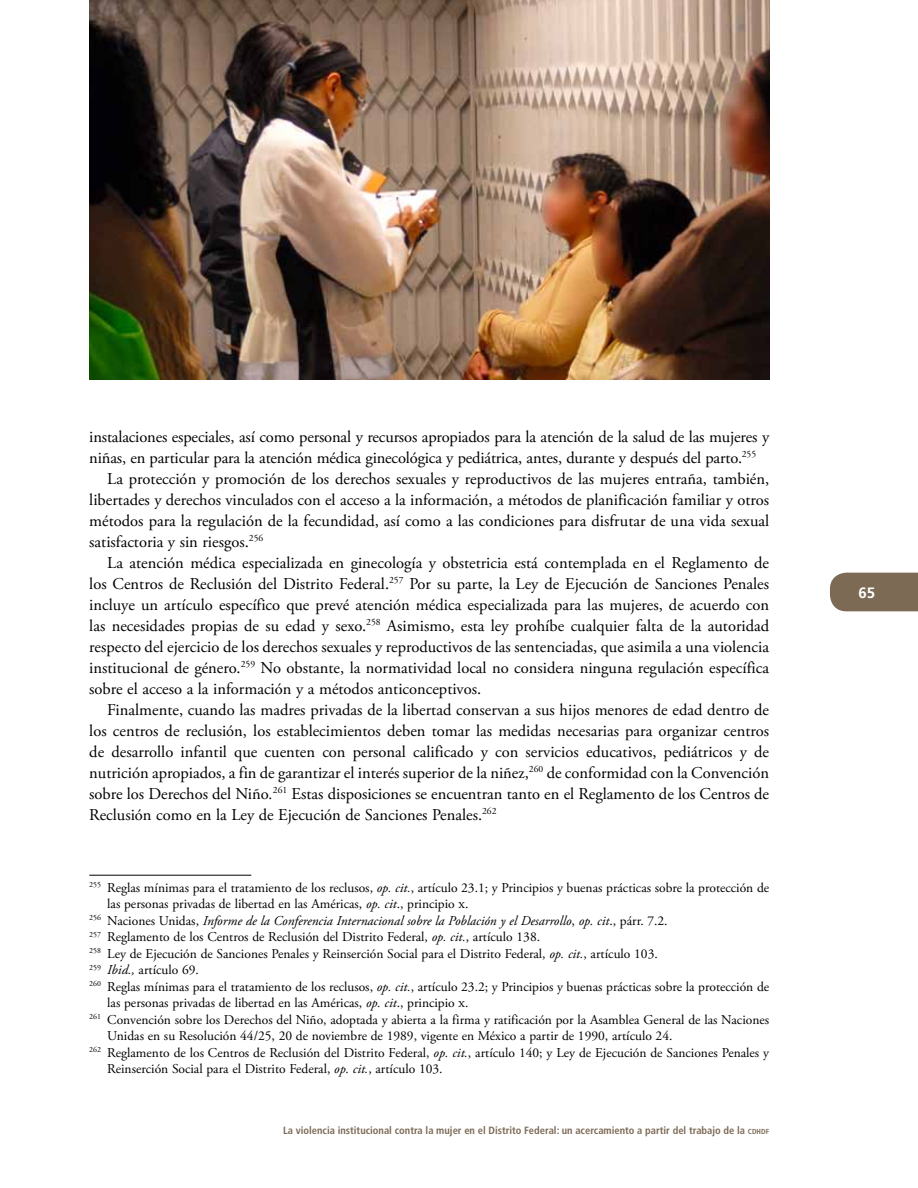
<style>
.page{position:relative;width:918px;height:1188px;background:#fff}
.page>*{position:absolute;margin:0;border:0;box-sizing:border-box;transform-origin:0 0}
.t1{font:16.5px "Adobe Garamond Pro";letter-spacing:-.01em;color:#000}
.t2{font:700 15px "Frutiger LT Std";color:#fff}
.t3{font:13.5px "Adobe Garamond Pro";letter-spacing:-.005em;color:#000}
.t4{font:italic 13.5px "Adobe Garamond Pro";color:#000}
.t5{font:700 condensed 10.5px "Frutiger LT Std";color:#7c6a55}
.s1{font-style:italic}
.s2{font-style:normal}
.s3{font-size:7.35px}
</style>
<div class="page">
<div style="left:830px;top:573px;width:88px;height:38px;background:#7c6a55"></div>
<hr style="left:89px;top:875px;width:162px;height:1px;background:#000">
<img style="left:89px;top:0;width:680px;height:379px">
<p class="t1" style="left:89px;top:427px;width:681px">instalaciones especiales, así como personal y recursos apropiados para la atención de la salud de las mujeres y</p>
<p class="t1" style="left:89px;top:448px;width:668px">niñas, en particular para la atención médica ginecológica y pediátrica, antes, durante y después del parto.<sup>255</sup></p>
<p class="t1" style="left:107px;top:469px;width:663px">La protección y promoción de los derechos sexuales y reproductivos de las mujeres entraña, también,</p>
<p class="t1" style="left:89px;top:490px;width:681px">libertades y derechos vinculados con el acceso a la información, a métodos de planificación familiar y otros</p>
<p class="t1" style="left:89px;top:511px;width:681px">métodos para la regulación de la fecundidad, así como a las condiciones para disfrutar de una vida sexual</p>
<p class="t1" style="left:89px;top:532px;width:176px">satisfactoria y sin riesgos.<sup>256</sup></p>
<p class="t1" style="left:107px;top:553px;width:663px">La atención médica especializada en ginecología y obstetricia está contemplada en el Reglamento de</p>
<p class="t1" style="left:89px;top:574px;width:681px">los Centros de Reclusión del Distrito Federal.<sup>257</sup> Por su parte, la Ley de Ejecución de Sanciones Penales</p>
<p class="t1" style="left:89px;top:595px;width:681px">incluye un artículo específico que prevé atención médica especializada para las mujeres, de acuerdo con</p>
<p class="t1" style="left:89px;top:616px;width:681px">las necesidades propias de su edad y sexo.<sup>258</sup> Asimismo, esta ley prohíbe cualquier falta de la autoridad</p>
<p class="t1" style="left:89px;top:637px;width:681px">respecto del ejercicio de los derechos sexuales y reproductivos de las sentenciadas, que asimila a una violencia</p>
<p class="t1" style="left:89px;top:658px;width:681px">institucional de género.<sup>259</sup> No obstante, la normatividad local no considera ninguna regulación específica</p>
<p class="t1" style="left:89px;top:679px;width:393px">sobre el acceso a la información y a métodos anticonceptivos.</p>
<p class="t1" style="left:107px;top:700px;width:663px">Finalmente, cuando las madres privadas de la libertad conservan a sus hijos menores de edad dentro de</p>
<p class="t1" style="left:89px;top:721px;width:681px">los centros de reclusión, los establecimientos deben tomar las medidas necesarias para organizar centros</p>
<p class="t1" style="left:89px;top:742px;width:681px">de desarrollo infantil que cuenten con personal calificado y con servicios educativos, pediátricos y de</p>
<p class="t1" style="left:89px;top:763px;width:681px">nutrición apropiados, a fin de garantizar el interés superior de la niñez,<sup>260</sup> de conformidad con la Convención</p>
<p class="t1" style="left:89px;top:784px;width:681px">sobre los Derechos del Niño<span class="s1">.</span><sup>261</sup> Estas disposiciones se encuentran tanto en el Reglamento de los Centros de</p>
<p class="t1" style="left:89px;top:805px;width:409px">Reclusión como en la Ley de Ejecución de Sanciones Penales.<sup>262</sup></p>
<p class="t3" style="left:89px;top:879px;width:681px"><sup>255</sup> Reglas mínimas para el tratamiento de los reclusos, <span class="s1">op. cit.</span>, artículo 23.1; y Principios y buenas prácticas sobre la protección de</p>
<p class="t3" style="left:107px;top:896px;width:363px">las personas privadas de libertad en las Américas, <span class="s1">op. cit</span>., principio x.</p>
<p class="t4" style="left:89px;top:912px;width:580px"><sup>256</sup> <span class="s2">Naciones Unidas,</span> Informe de la Conferencia Internacional sobre la Población y el Desarrollo<span class="s2">,</span> op. cit<span class="s2">., párr. 7.2.</span></p>
<p class="t3" style="left:89px;top:929px;width:452px"><sup>257</sup> Reglamento de los Centros de Reclusión del Distrito Federal, <span class="s1">op. cit.</span>, artículo 138.</p>
<p class="t3" style="left:89px;top:945px;width:570px"><sup>258</sup> Ley de Ejecución de Sanciones Penales y Reinserción Social para el Distrito Federal, <span class="s1">op. cit.</span>, artículo 103.</p>
<p class="t3" style="left:89px;top:962px;width:111px"><sup>259</sup> <span class="s1">Ibid.,</span> artículo 69.</p>
<p class="t3" style="left:89px;top:978px;width:681px"><sup>260</sup> Reglas mínimas para el tratamiento de los reclusos, <span class="s1">op. cit.</span>, artículo 23.2; y Principios y buenas prácticas sobre la protección de</p>
<p class="t3" style="left:107px;top:995px;width:363px">las personas privadas de libertad en las Américas, <span class="s1">op. cit</span>., principio x.</p>
<p class="t3" style="left:89px;top:1011px;width:681px"><sup>261</sup> Convención sobre los Derechos del Niño, adoptada y abierta a la firma y ratificación por la Asamblea General de las Naciones</p>
<p class="t3" style="left:107px;top:1028px;width:567px">Unidas en su Resolución 44/25, 20 de noviembre de 1989, vigente en México a partir de 1990, artículo 24.</p>
<p class="t3" style="left:89px;top:1044px;width:681px"><sup>262</sup> Reglamento de los Centros de Reclusión del Distrito Federal, <span class="s1">op. cit.</span>, artículo 140; y Ley de Ejecución de Sanciones Penales y</p>
<p class="t3" style="left:107px;top:1061px;width:337px">Reinserción Social para el Distrito Federal, <span class="s1">op. cit.</span>, artículo 103.</p>
<p class="t5" style="left:283px;top:1124px;width:488px">La violencia institucional contra la mujer en el Distrito Federal: un acercamiento a partir del trabajo de la <span class="s3">cdhdf</span></p>
<p class="t2" style="left:858px;top:584px;width:18px">65</p>
</div>
